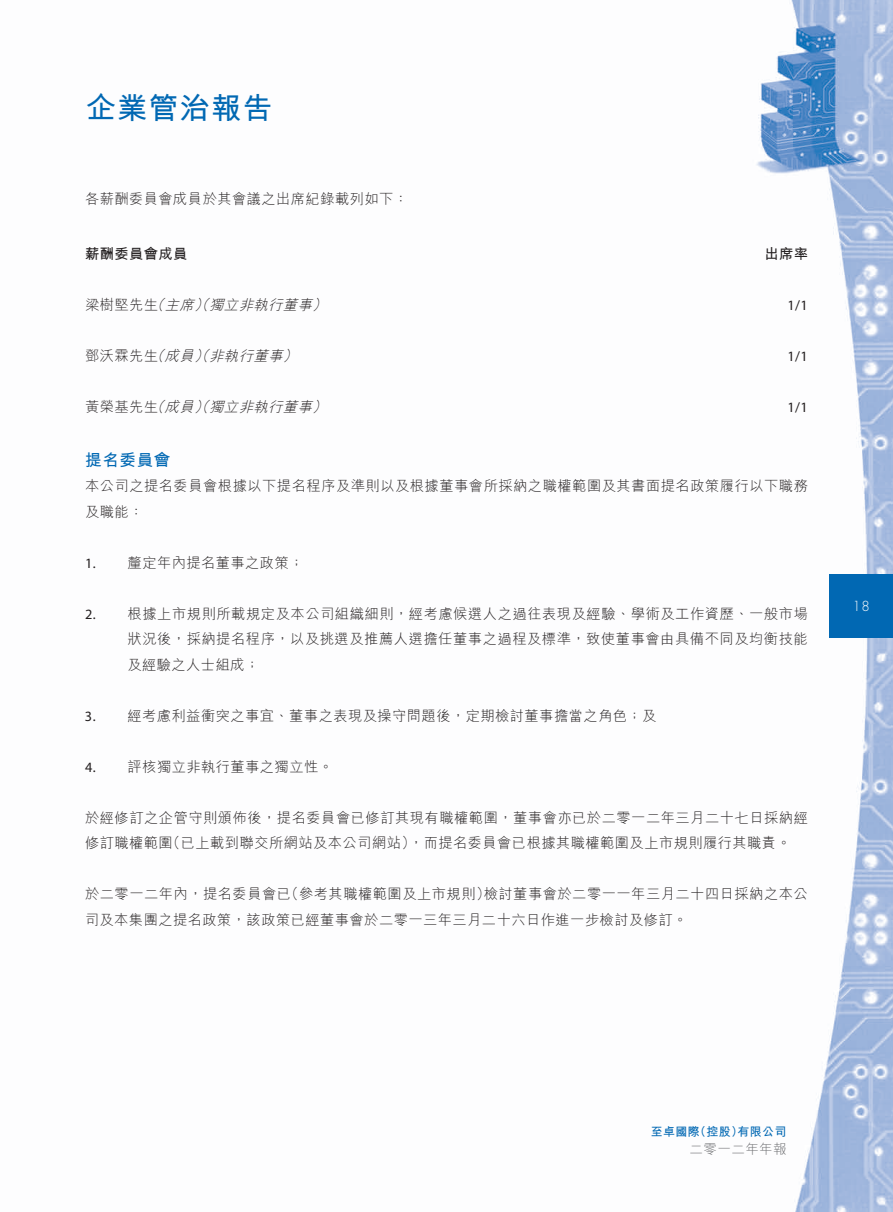
<style>
.page{position:relative;width:893px;height:1212px;background:#fff}
.page>*{position:absolute;margin:0;border:0;box-sizing:border-box;transform-origin:0 0}
.t1{font:700 30px "M Hei HK";letter-spacing:.045em;color:#0168b3}
.t2{font:700 16.5px "M Hei HK";letter-spacing:.045em;color:#0168b3}
.t3{font:300 14.25px/25.5px "M Hei HK";letter-spacing:.035em;color:#231f20}
.t4{font:italic 300 14.25px "M Hei HK";color:#231f20}
.t5{font:700 14.25px "M Hei HK";letter-spacing:.03em;color:#231f20}
.t6{font:14.25px "Myriad";color:#231f20}
.t7{font:300 13.5px "M Hei HK";letter-spacing:.03em;color:#6c6d70}
.t8{font:300 13.5px "Futura";color:#fff}
.t9{font:700 12px "M Hei HK";letter-spacing:.03em;color:#0168b3}
.s1{font-style:normal}
.s2{font-family:"Myriad";font-weight:400}
</style>
<div class="page">
<img style="left:756px;top:0;width:137px;height:1212px">
<div style="left:829px;top:574px;width:64px;height:64px;background:#0168b3"></div>
<h1 class="t1" style="left:86px;top:86px;width:188px">企業管治報告</h1>
<p class="t3" style="left:85px;top:186px;width:325px">各薪酬委員會成員於其會議之出席紀錄載列如下：</p>
<p class="t5" style="left:85px;top:244px;width:104px">薪酬委員會成員</p>
<p class="t5" style="left:764px;top:244px;width:45px">出席率</p>
<p class="t4" style="left:85px;top:295px;width:248px"><span class="s1">梁樹堅先生</span>（主席）（獨立非執行董事）</p>
<p class="t6" style="left:787px;top:298px;width:22px">1/1</p>
<p class="t4" style="left:85px;top:346px;width:219px"><span class="s1">鄧沃霖先生</span>（成員）（非執行董事）</p>
<p class="t6" style="left:787px;top:349px;width:22px">1/1</p>
<p class="t4" style="left:85px;top:397px;width:248px"><span class="s1">黃榮基先生</span>（成員）（獨立非執行董事）</p>
<p class="t6" style="left:787px;top:400px;width:22px">1/1</p>
<p class="t2" style="left:85px;top:448px;width:87px">提名委員會</p>
<p class="t3" style="left:85px;top:473px;width:724px">本公司之提名委員會根據以下提名程序及準則以及根據董事會所採納之職權範圍及其書面提名政策履行以下職務及職能：</p>
<p class="t3" style="left:85px;top:549px;width:220px"><span class="s2">1.</span> 釐定年內提名董事之政策；</p>
<p class="t3" style="left:127px;top:600px;width:682px;text-align:justify;text-indent:-42px"><span class="s2">2.</span> 根據上市規則所載規定及本公司組織細則，經考慮候選人之過往表現及經驗、學術及工作資歷、一般市場狀況後，採納提名程序，以及挑選及推薦人選擔任董事之過程及標準，致使董事會由具備不同及均衡技能及經驗之人士組成；</p>
<p class="t3" style="left:85px;top:702px;width:573px"><span class="s2">3.</span> 經考慮利益衝突之事宜、董事之表現及操守問題後，定期檢討董事擔當之角色；及</p>
<p class="t3" style="left:85px;top:753px;width:249px"><span class="s2">4.</span> 評核獨立非執行董事之獨立性。</p>
<p class="t3" style="left:85px;top:804px;width:724px">於經修訂之企管守則頒佈後，提名委員會已修訂其現有職權範圍，董事會亦已於二零一二年三月二十七日採納經修訂職權範圍（已上載到聯交所網站及本公司網站），而提名委員會已根據其職權範圍及上市規則履行其職責。</p>
<p class="t3" style="left:85px;top:881px;width:724px">於二零一二年內，提名委員會已（參考其職權範圍及上市規則）檢討董事會於二零一一年三月二十四日採納之本公司及本集團之提名政策，該政策已經董事會於二零一三年三月二十六日作進一步檢討及修訂。</p>
<p class="t8" style="left:852px;top:598px;width:19px">18</p>
<p class="t9" style="left:651px;top:1122px;width:137px">至卓國際（控股）有限公司</p>
<p class="t7" style="left:690px;top:1140px;width:99px">二零一二年年報</p>
</div>
